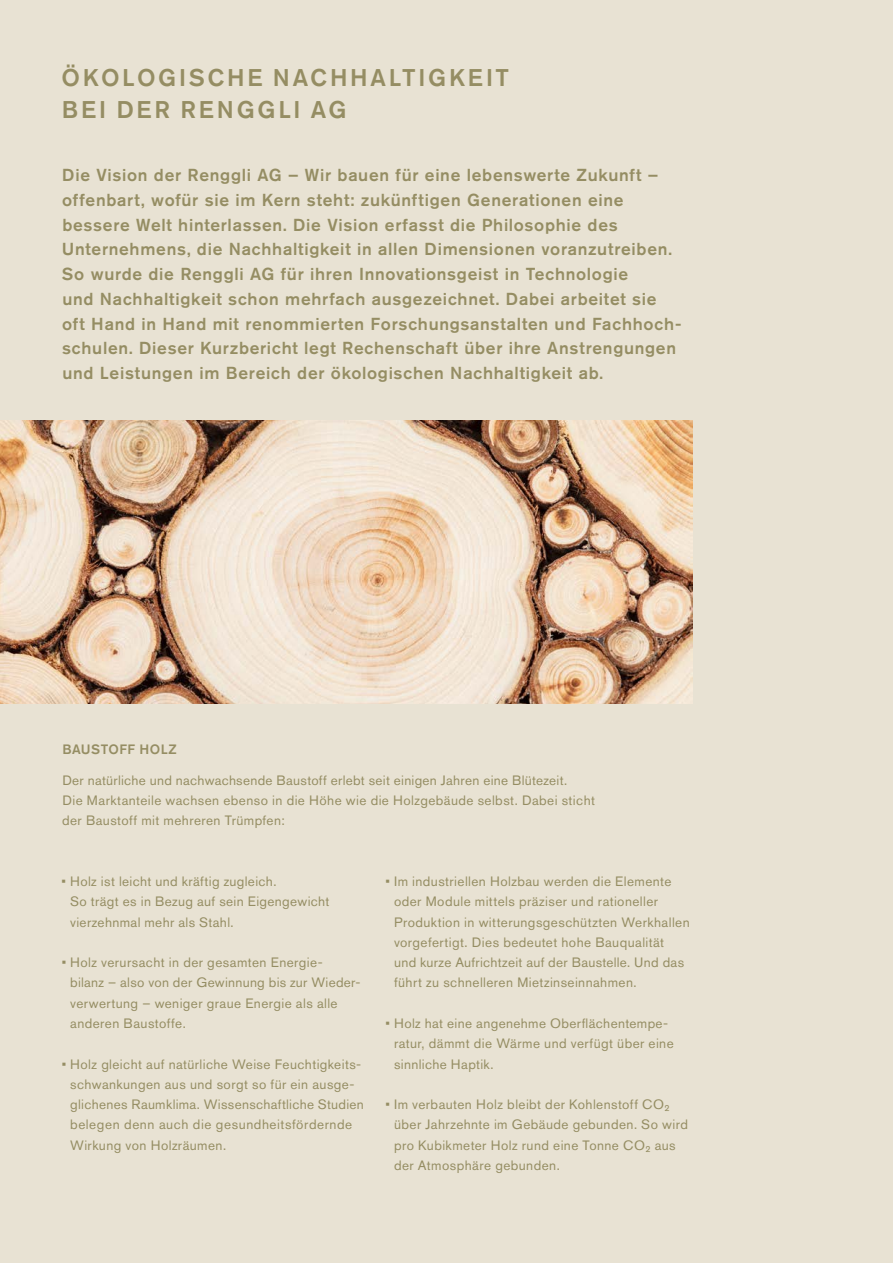
<style>
.page{position:relative;width:893px;height:1263px;background:#e8e2d3}
.page>*{position:absolute;margin:0;border:0;box-sizing:border-box;transform-origin:0 0}
.t1{font:500 24px/32.2px "Akzidenz Grotesk Pro";letter-spacing:.115em;color:#958d63}
.t2{font:500 17.25px/24.8px "Akzidenz Grotesk Pro";letter-spacing:.04em;color:#958d63}
.t3{font:13.5px/20.2px "Akzidenz Grotesk Pro";letter-spacing:.03em;color:#958d63}
.t4{font:500 13.5px "Akzidenz Grotesk Pro";letter-spacing:.035em;color:#958d63}
</style>
<div class="page">
<img style="left:0;top:420px;width:692px;height:284px">
<h1 class="t1" style="left:62px;top:61px;width:449px">ÖKOLOGISCHE NACHHALTIGKEIT<br>BEI DER RENGGLI AG</h1>
<p class="t2" style="left:62px;top:162px;width:621px">Die Vision der Renggli AG – Wir bauen für eine lebenswerte Zukunft – offenbart, wofür sie im Kern steht: zukünftigen Generationen eine bessere Welt hinterlassen. Die Vision erfasst die Philosophie des Unternehmens, die Nachhaltigkeit in allen Dimensionen voranzutreiben.<br>So wurde die Renggli AG für ihren Innovationsgeist in Technologie<br>und Nachhaltigkeit schon mehrfach ausgezeichnet. Dabei arbeitet sie oft Hand in Hand mit renommierten Forschungsanstalten und Fachhoch&shy;schulen. Dieser Kurzbericht legt Rechenschaft über ihre Anstrengungen und Leistungen im Bereich der ökologischen Nachhaltigkeit ab.</p>
<p class="t4" style="left:62px;top:741px;width:116px">BAUSTOFF HOLZ</p>
<p class="t3" style="left:62px;top:770px;width:534px">Der natürliche und nachwachsende Baustoff erlebt seit einigen Jahren eine Blütezeit.<br>Die Marktanteile wachsen ebenso in die Höhe wie die Holzgebäude selbst. Dabei sticht der Baustoff mit mehreren Trümpfen:</p>
<p class="t3" style="left:70px;top:871px;width:261px;text-indent:-9px">• Holz ist leicht und kräftig zugleich.<br>So trägt es in Bezug auf sein Eigengewicht vierzehnmal mehr als Stahl.</p>
<p class="t3" style="left:70px;top:952px;width:290px;text-indent:-9px">• Holz verursacht in der gesamten Energie&shy;bilanz – also von der Gewinnung bis zur Wieder&shy;verwertung – weniger graue Energie als alle anderen Baustoffe.</p>
<p class="t3" style="left:70px;top:1053px;width:295px;text-indent:-9px">• Holz gleicht auf natürliche Weise Feuchtigkeits&shy;schwankungen aus und sorgt so für ein ausge&shy;glichenes Raumklima. Wissenschaftliche Studien belegen denn auch die gesundheitsfördernde Wirkung von Holzräumen.</p>
<p class="t3" style="left:394px;top:871px;width:297px;text-indent:-9px">• Im industriellen Holzbau werden die Elemente oder Module mittels präziser und rationeller Produktion in witterungsgeschützten Werkhallen vorgefertigt. Dies bedeutet hohe Bauqualität und kurze Aufrichtzeit auf der Baustelle. Und das führt zu schnelleren Mietzinseinnahmen.</p>
<p class="t3" style="left:394px;top:1013px;width:281px;text-indent:-9px">• Holz hat eine angenehme Oberflächentempe&shy;ratur, dämmt die Wärme und verfügt über eine sinnliche Haptik.</p>
<p class="t3" style="left:394px;top:1094px;width:295px;text-indent:-9px">• Im verbauten Holz bleibt der Kohlenstoff CO₂ über Jahrzehnte im Gebäude gebunden. So wird pro Kubikmeter Holz rund eine Tonne CO₂ aus der Atmosphäre gebunden.</p>
</div>
